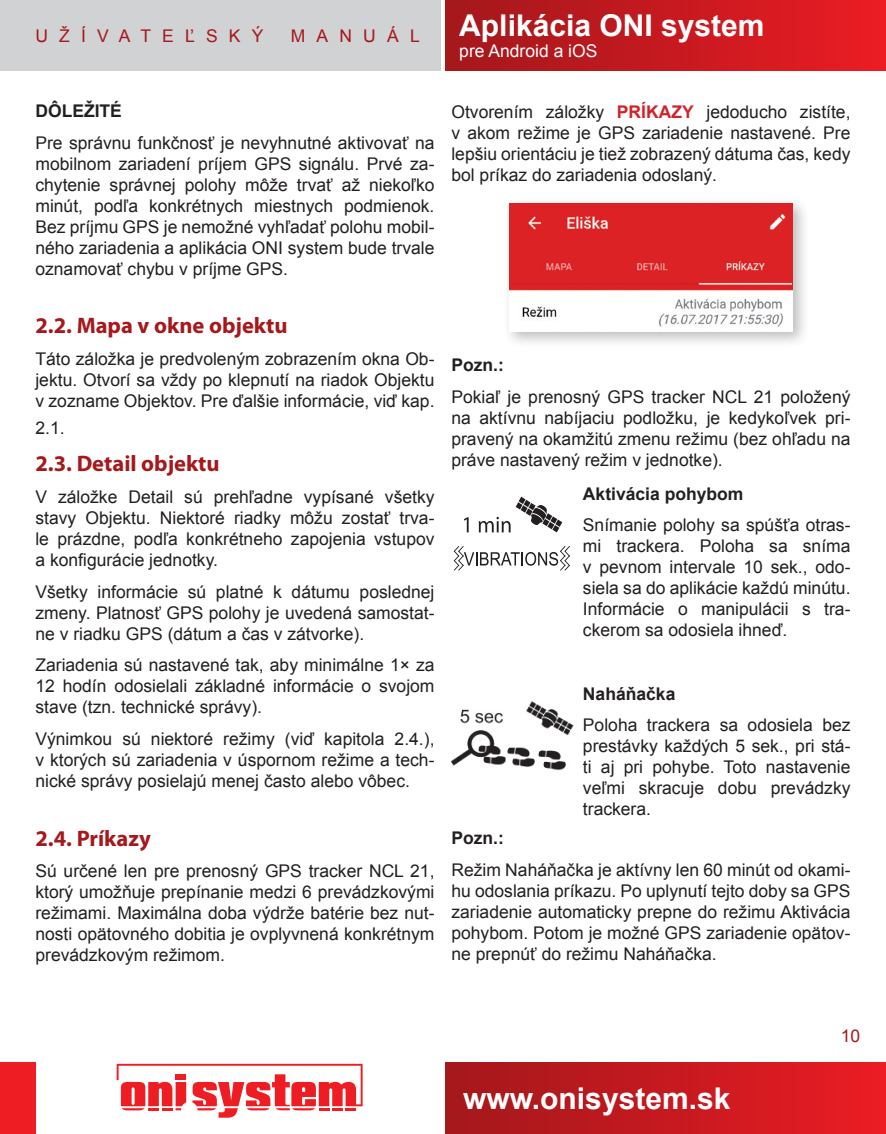
<style>
.page{position:relative;width:886px;height:1134px;background:#fff}
.page>*{position:absolute;margin:0;border:0;box-sizing:border-box;transform-origin:0 0}
.t1{font:700 30px "Arial";color:#fff}
.t2{font:700 22.5px "Myriad Pro";color:#a5181b}
.t3{font:17.5px/21px "Arial";color:#231f20;text-align:justify}
.t4{font:700 17.5px "Arial";color:#231f20}
.t5{font:17.5px "Arial";letter-spacing:.64em;color:#a5181b}
.t6{font:17.5px "Arial";color:#fff}
.s1{font-weight:700;color:#d1232a}
</style>
<div class="page">
<div style="left:0;top:0;width:441px;height:71px;background:#d1d2d4"></div>
<div style="left:445px;top:0;width:441px;height:71px;background:linear-gradient(to right,#a2181c,#eb1c23)"></div>
<svg style="left:454px;top:546px;width:116px;height:25px"></svg>
<svg style="left:464px;top:517px;width:5px;height:15px"></svg>
<svg style="left:479px;top:497px;width:83px;height:35px"></svg>
<img style="left:450px;top:701px;width:124px;height:70px">
<div style="left:503px;top:196px;width:307px;height:152px;background:#231f20;opacity:.3"></div>
<img style="left:509px;top:203px;width:284px;height:129px">
<div style="left:445px;top:1063px;width:441px;height:71px;background:linear-gradient(to right,#a2181c,#eb1c23)"></div>
<div style="left:0;top:1063px;width:35px;height:71px;background:#ee1d23"></div>
<svg style="left:117px;top:1064px;width:246px;height:54px"></svg>
<p class="t5" style="left:35px;top:24px;width:230px">UŽÍVATEĽSKÝ</p>
<p class="t5" style="left:291px;top:24px;width:130px">MANUÁL</p>
<h1 class="t1" style="left:459px;top:6px;width:307px">Aplikácia ONI system</h1>
<p class="t6" style="left:459px;top:39px;width:140px">pre Android a iOS</p>
<p class="t4" style="left:35px;top:99px;width:88px">DÔLEŽITÉ</p>
<p class="t3" style="left:35px;top:132px;width:401px">Pre správnu funkčnosť je nevyhnutné aktivovať na mobilnom zariadení príjem GPS signálu. Prvé za&shy;chytenie správnej polohy môže trvať až niekoľko minút, podľa konkrétnych miestnych podmienok.<br>Bez príjmu GPS je nemožné vyhľadať polohu mobil&shy;ného zariadenia a aplikácia ONI system bude trvale oznamovať chybu v príjme GPS.</p>
<p class="t2" style="left:35px;top:311px;width:253px">2.2. Mapa v okne objektu</p>
<p class="t3" style="left:35px;top:348px;width:401px">Táto záložka je predvoleným zobrazením okna Ob&shy;jektu. Otvorí sa vždy po klepnutí na riadok Objektu v zozname Objektov. Pre ďalšie informácie, viď kap.</p>
<p class="t3" style="left:35px;top:417px;width:31px">2.1.</p>
<p class="t2" style="left:35px;top:449px;width:186px">2.3. Detail objektu</p>
<p class="t3" style="left:35px;top:487px;width:401px">V záložke Detail sú prehľadne vypísané všetky stavy Objektu. Niektoré riadky môžu zostať trva&shy;le prázdne, podľa konkrétneho zapojenia vstupov a konfigurácie jednotky.</p>
<p class="t3" style="left:35px;top:581px;width:401px">Všetky informácie sú platné k dátumu poslednej zmeny. Platnosť GPS polohy je uvedená samostat&shy;ne v riadku GPS (dátum a čas v zátvorke).</p>
<p class="t3" style="left:35px;top:655px;width:401px">Zariadenia sú nastavené tak, aby minimálne 1× za 12 hodín odosielali základné informácie o svojom stave (tzn. technické správy).</p>
<p class="t3" style="left:35px;top:728px;width:401px">Výnimkou sú niektoré režimy (viď kapitola 2.4.), v ktorých sú zariadenia v úspornom režime a tech&shy;nické správy posielajú menej často alebo vôbec.</p>
<p class="t2" style="left:35px;top:823px;width:117px">2.4. Príkazy</p>
<p class="t3" style="left:35px;top:861px;width:401px">Sú určené len pre prenosný GPS tracker NCL 21, ktorý umožňuje prepínanie medzi 6 prevádzkovými režimami. Maximálna doba výdrže batérie bez nut&shy;nosti opätovného dobitia je ovplyvnená konkrétnym prevádzkovým režimom.</p>
<p class="t3" style="left:451px;top:102px;width:401px">Otvorením záložky <span class="s1">PRÍKAZY</span> jedoducho zistíte, v akom režime je GPS zariadenie nastavené. Pre lepšiu orientáciu je tiež zobrazený dátuma čas, kedy bol príkaz do zariadenia odoslaný.</p>
<p class="t4" style="left:451px;top:353px;width:54px">Pozn.:</p>
<p class="t3" style="left:451px;top:386px;width:401px">Pokiaľ je prenosný GPS tracker NCL 21 položený na aktívnu nabíjaciu podložku, je kedykoľvek pri&shy;pravený na okamžitú zmenu režimu (bez ohľadu na práve nastavený režim v jednotke).</p>
<p class="t4" style="left:583px;top:482px;width:162px">Aktivácia pohybom</p>
<p class="t3" style="left:583px;top:515px;width:269px">Snímanie polohy sa spúšťa otras&shy;mi trackera. Poloha sa sníma v pevnom intervale 10 sek., odo&shy;siela sa do aplikácie každú minútu.<br>Informácie o manipulácii s tra&shy;ckerom sa odosiela ihneď.</p>
<p class="t4" style="left:583px;top:682px;width:94px">Naháňačka</p>
<p class="t3" style="left:583px;top:715px;width:269px">Poloha trackera sa odosiela bez prestávky každých 5 sek., pri stá&shy;ti aj pri pohybe. Toto nastavenie veľmi skracuje dobu prevádzky trackera.</p>
<p class="t4" style="left:451px;top:826px;width:54px">Pozn.:</p>
<p class="t3" style="left:451px;top:859px;width:401px">Režim Naháňačka je aktívny len 60 minút od okami&shy;hu odoslania príkazu. Po uplynutí tejto doby sa GPS zariadenie automaticky prepne do režimu Aktivácia pohybom. Potom je možné GPS zariadenie opätov&shy;ne prepnúť do režimu Naháňačka.</p>
<h1 class="t1" style="left:463px;top:1079px;width:269px">www.onisystem.sk</h1>
<p class="t5" style="left:841px;top:1024px;width:21px">10</p>
</div>
